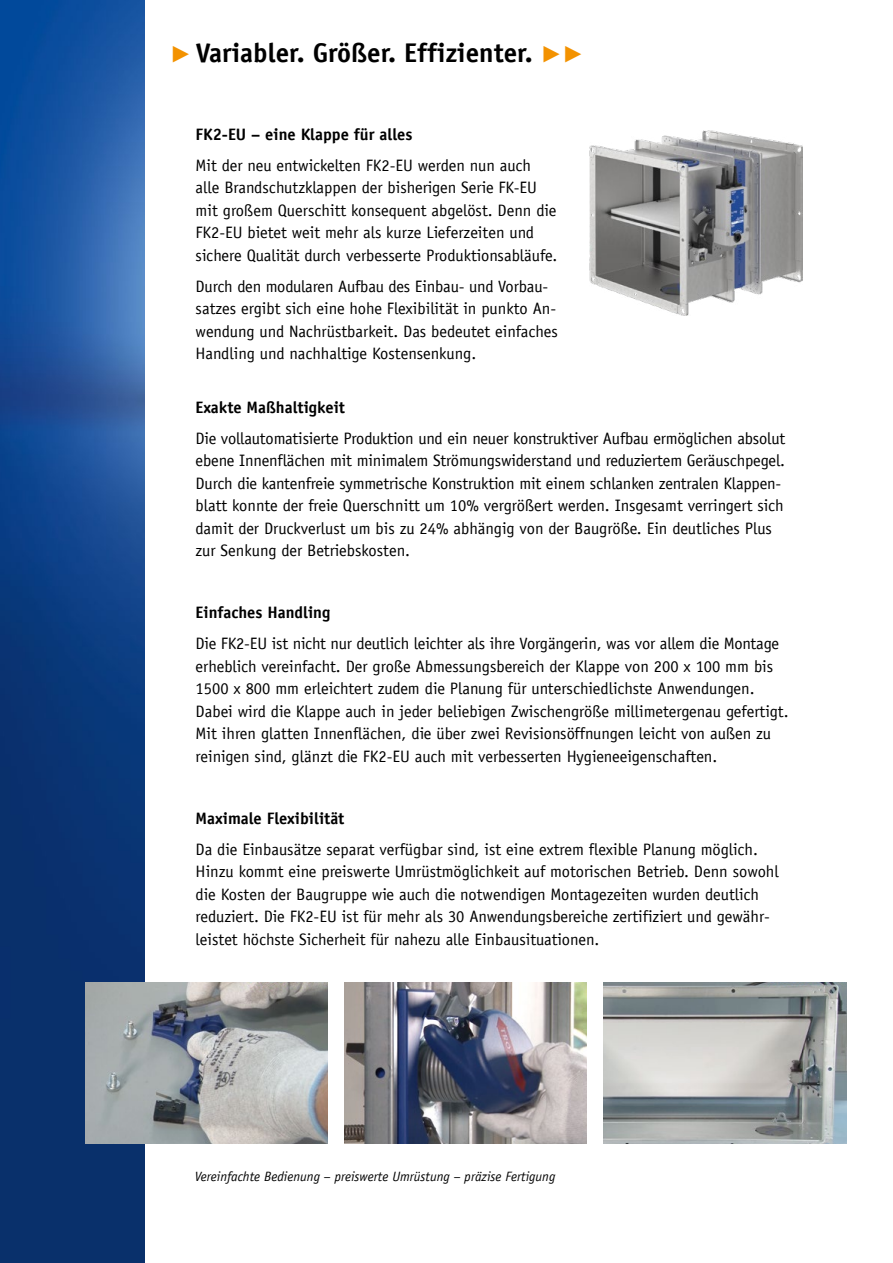
<style>
.page{position:relative;width:893px;height:1263px;background:#fff}
.page>*{position:absolute;margin:0;border:0;box-sizing:border-box;transform-origin:0 0}
.t1{font:700 27px "TROX Officina Sans";color:#000}
.t2{font:16.5px/22.5px "TROX Officina Sans";color:#000}
.t3{font:700 16.5px "TROX Officina Sans";color:#000}
.t4{font:italic 13.5px "TROX Officina Sans";color:#000}
.s1{font-family:"TROX Helvetica";font-weight:400;color:#f39200}
</style>
<div class="page">
<img style="left:0;top:0;width:145px;height:1263px">
<img style="left:85px;top:982px;width:242px;height:162px">
<img style="left:344px;top:982px;width:243px;height:162px">
<img style="left:604px;top:982px;width:242px;height:162px">
<img style="left:589px;top:131px;width:214px;height:184px">
<h1 class="t1" style="left:170px;top:36px;width:416px"><span class="s1">▶</span> Variabler. Größer. Effizienter. <span class="s1">▶▶</span></h1>
<p class="t3" style="left:196px;top:124px;width:218px">FK2-EU – eine Klappe für alles</p>
<p class="t2" style="left:196px;top:154px;width:363px">Mit der neu entwickelten FK2-EU werden nun auch alle Brandschutzklappen der bisherigen Serie FK-EU mit großem Querschitt konsequent abgelöst. Denn die FK2-EU bietet weit mehr als kurze Lieferzeiten und sichere Qualität durch verbesserte Produktionsabläufe.</p>
<p class="t2" style="left:196px;top:275px;width:364px">Durch den modularen Aufbau des Einbau- und Vorbau&shy;satzes ergibt sich eine hohe Flexibilität in punkto An&shy;wendung und Nachrüstbarkeit. Das bedeutet einfaches Handling und nachhaltige Kostensenkung.</p>
<p class="t3" style="left:196px;top:397px;width:151px">Exakte Maßhaltigkeit</p>
<p class="t2" style="left:196px;top:427px;width:591px">Die vollautomatisierte Produktion und ein neuer konstruktiver Aufbau ermöglichen absolut ebene Innenflächen mit minimalem Strömungswiderstand und reduziertem Geräuschpegel.<br>Durch die kantenfreie symmetrische Konstruktion mit einem schlanken zentralen Klappen&shy;blatt konnte der freie Querschnitt um 10% vergrößert werden. Insgesamt verringert sich damit der Druckverlust um bis zu 24% abhängig von der Baugröße. Ein deutliches Plus zur Senkung der Betriebskosten.</p>
<p class="t3" style="left:196px;top:602px;width:136px">Einfaches Handling</p>
<p class="t2" style="left:196px;top:632px;width:595px">Die FK2-EU ist nicht nur deutlich leichter als ihre Vorgängerin, was vor allem die Montage erheblich vereinfacht. Der große Abmessungsbereich der Klappe von 200 x 100 mm bis 1500 x 800 mm erleichtert zudem die Planung für unterschiedlichste Anwendungen.<br>Dabei wird die Klappe auch in jeder beliebigen Zwischengröße millimetergenau gefertigt.<br>Mit ihren glatten Innenflächen, die über zwei Revisionsöffnungen leicht von außen zu reinigen sind, glänzt die FK2-EU auch mit verbesserten Hygieneeigenschaften.</p>
<p class="t3" style="left:196px;top:808px;width:150px">Maximale Flexibilität</p>
<p class="t2" style="left:196px;top:838px;width:585px">Da die Einbausätze separat verfügbar sind, ist eine extrem flexible Planung möglich.<br>Hinzu kommt eine preiswerte Umrüstmöglichkeit auf motorischen Betrieb. Denn sowohl die Kosten der Baugruppe wie auch die notwendigen Montagezeiten wurden deutlich reduziert. Die FK2-EU ist für mehr als 30 Anwendungsbereiche zertifiziert und gewähr&shy;leistet höchste Sicherheit für nahezu alle Einbausituationen.</p>
<p class="t4" style="left:195px;top:1168px;width:362px">Vereinfachte Bedienung – preiswerte Umrüstung – präzise Fertigung</p>
</div>
